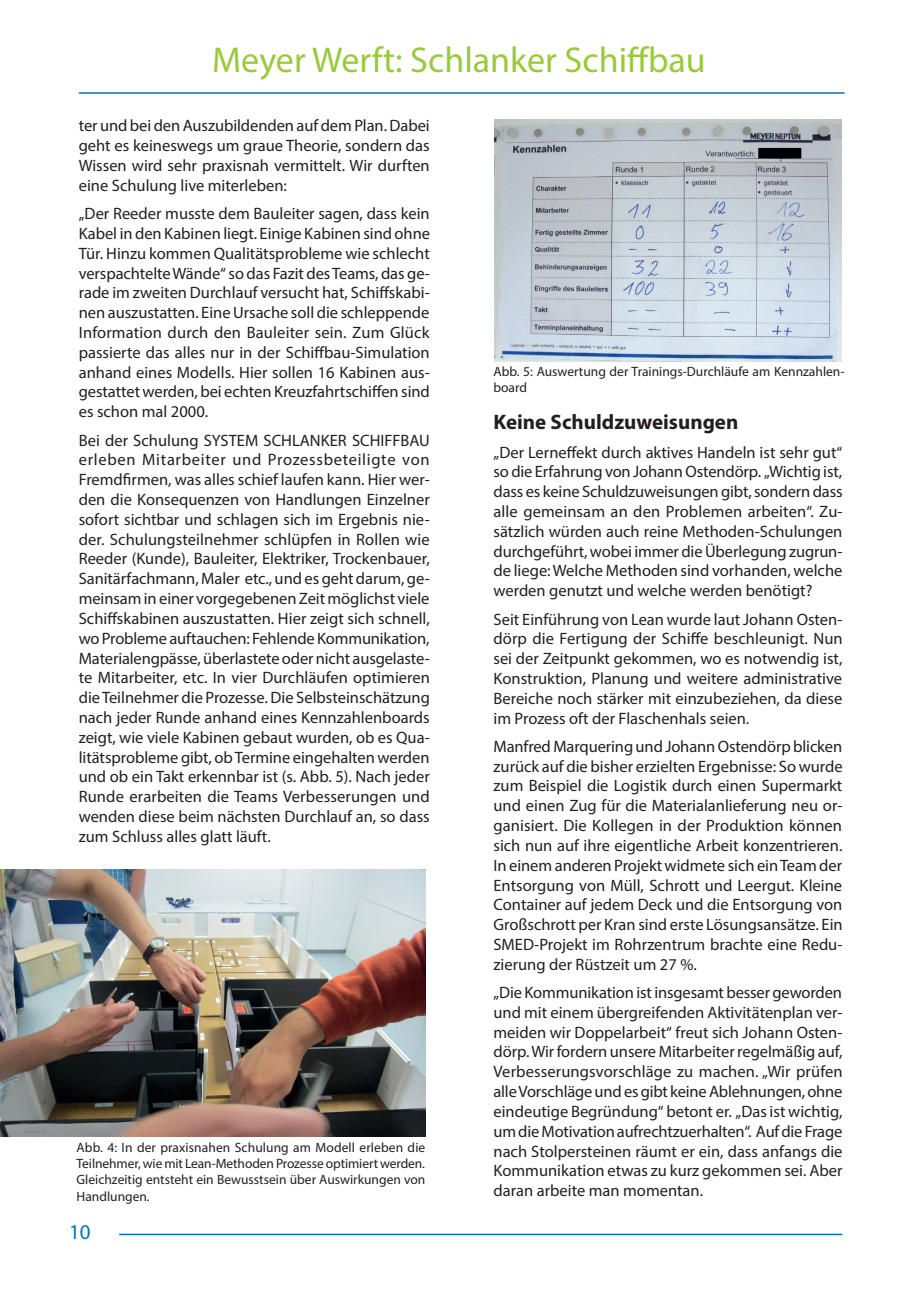
<style>
.page{position:relative;width:919px;height:1289px;background:#fff}
.page>*{position:absolute;margin:0;border:0;box-sizing:border-box;transform-origin:0 0}
.t1{font:36px "Myriad Pro";color:#99ca3b}
.t2{font:700 21px "Myriad Pro";color:#231f20}
.t3{font:21px "Myriad Pro";color:#0072bc}
.t4{font:16.5px/19.8px "Myriad Pro";color:#231f20;text-align:justify}
.t5{font:13.5px/16.2px "Myriad Pro";color:#231f20;text-align:justify}
</style>
<div class="page">
<hr style="left:79px;top:92px;width:765px;height:2px;background:#0072bc">
<hr style="left:119px;top:1233px;width:723px;height:2px;background:#0072bc">
<img style="left:495px;top:119px;width:346px;height:242px">
<img style="left:0;top:869px;width:425px;height:266px">
<h1 class="t1" style="left:212px;top:37px;width:495px">Meyer Werft: Schlanker Schiffbau</h1>
<p class="t4" style="left:79px;top:116px;width:352px">ter und bei den Auszubildenden auf dem Plan. Dabei geht es keineswegs um graue Theorie, sondern das Wissen wird sehr praxisnah vermittelt. Wir durften eine Schulung live miterleben:</p>
<p class="t4" style="left:79px;top:203px;width:353px">„Der Reeder musste dem Bauleiter sagen, dass kein Kabel in den Kabinen liegt. Einige Kabinen sind ohne Tür. Hinzu kommen Qualitätsprobleme wie schlecht verspachtelte Wände“ so das Fazit des Teams, das ge&shy;rade im zweiten Durchlauf versucht hat, Schiffskabi&shy;nen auszustatten. Eine Ursache soll die schleppende Information durch den Bauleiter sein. Zum Glück passierte das alles nur in der Schiffbau-Simulation anhand eines Modells. Hier sollen 16 Kabinen aus&shy;gestattet werden, bei echten Kreuzfahrtschiffen sind es schon mal 2000.</p>
<p class="t4" style="left:79px;top:430px;width:353px">Bei der Schulung SYSTEM SCHLANKER SCHIFFBAU erleben Mitarbeiter und Prozessbeteiligte von Fremdfirmen, was alles schief laufen kann. Hier wer&shy;den die Konsequenzen von Handlungen Einzelner sofort sichtbar und schlagen sich im Ergebnis nie&shy;der. Schulungsteilnehmer schlüpfen in Rollen wie Reeder (Kunde), Bauleiter, Elektriker, Trockenbauer, Sanitärfachmann, Maler etc., und es geht darum, ge&shy;meinsam in einer vorgegebenen Zeit möglichst viele Schiffskabinen auszustatten. Hier zeigt sich schnell, wo Probleme auftauchen: Fehlende Kommunikation, Materialengpässe, überlastete oder nicht ausgelaste&shy;te Mitarbeiter, etc. In vier Durchläufen optimieren die Teilnehmer die Prozesse. Die Selbsteinschätzung nach jeder Runde anhand eines Kennzahlenboards zeigt, wie viele Kabinen gebaut wurden, ob es Qua&shy;litätsprobleme gibt, ob Termine eingehalten werden und ob ein Takt erkennbar ist (s. Abb. 5). Nach jeder Runde erarbeiten die Teams Verbesserungen und wenden diese beim nächsten Durchlauf an, so dass zum Schluss alles glatt läuft.</p>
<p class="t5" style="left:493px;top:363px;width:352px">Abb. 5: Auswertung der Trainings-Durchläufe am Kennzahlen&shy;board</p>
<p class="t2" style="left:493px;top:408px;width:246px">Keine Schuldzuweisungen</p>
<p class="t4" style="left:493px;top:442px;width:350px">„Der Lerneffekt durch aktives Handeln ist sehr gut“ so die Erfahrung von Johann Ostendörp. „Wichtig ist, dass es keine Schuldzuweisungen gibt, sondern dass alle gemeinsam an den Problemen arbeiten“. Zu&shy;sätzlich würden auch reine Methoden-Schulungen durchgeführt, wobei immer die Überlegung zugrun&shy;de liege: Welche Methoden sind vorhanden, welche werden genutzt und welche werden benötigt?</p>
<p class="t4" style="left:493px;top:609px;width:350px">Seit Einführung von Lean wurde laut Johann Osten&shy;dörp die Fertigung der Schiffe beschleunigt. Nun sei der Zeitpunkt gekommen, wo es notwendig ist, Konstruktion, Planung und weitere administrative Bereiche noch stärker mit einzubeziehen, da diese im Prozess oft der Flaschenhals seien.</p>
<p class="t4" style="left:493px;top:736px;width:351px">Manfred Marquering und Johann Ostendörp blicken zurück auf die bisher erzielten Ergebnisse: So wurde zum Beispiel die Logistik durch einen Supermarkt und einen Zug für die Materialanlieferung neu or&shy;ganisiert. Die Kollegen in der Produktion können sich nun auf ihre eigentliche Arbeit konzentrieren.<br>In einem anderen Projekt widmete sich ein Team der Entsorgung von Müll, Schrott und Leergut. Kleine Container auf jedem Deck und die Entsorgung von Großschrott per Kran sind erste Lösungsansätze. Ein SMED-Projekt im Rohrzentrum brachte eine Redu&shy;zierung der Rüstzeit um 27 %.</p>
<p class="t4" style="left:493px;top:982px;width:350px">„Die Kommunikation ist insgesamt besser geworden und mit einem übergreifenden Aktivitätenplan ver&shy;meiden wir Doppelarbeit“ freut sich Johann Osten&shy;dörp. Wir fordern unsere Mitarbeiter regelmäßig auf, Verbesserungsvorschläge zu machen. „Wir prüfen alle Vorschläge und es gibt keine Ablehnungen, ohne eindeutige Begründung“ betont er. „Das ist wichtig, um die Motivation aufrechtzuerhalten“. Auf die Frage nach Stolpersteinen räumt er ein, dass anfangs die Kommunikation etwas zu kurz gekommen sei. Aber daran arbeite man momentan.</p>
<p class="t5" style="left:77px;top:1139px;width:350px">Abb. 4: In der praxisnahen Schulung am Modell erleben die Teilnehmer, wie mit Lean-Methoden Prozesse optimiert werden.<br>Gleichzeitig entsteht ein Bewusstsein über Auswirkungen von Handlungen.</p>
<p class="t3" style="left:69px;top:1218px;width:23px">10</p>
</div>
